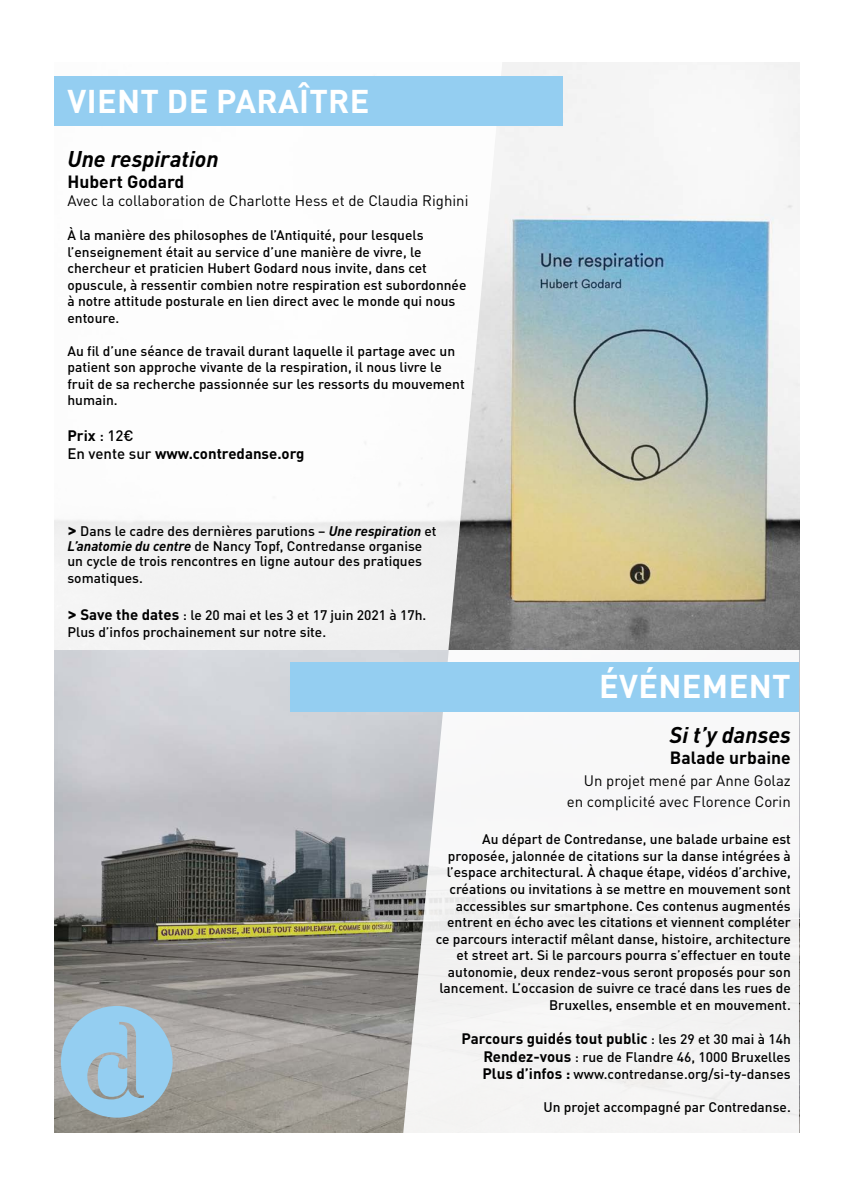
<style>
.page{position:relative;width:851px;height:1188px;background:#fff}
.page>*{position:absolute;margin:0;border:0;box-sizing:border-box;transform-origin:0 0}
.t1{font:700 32.5px "DINOT";letter-spacing:.01em;color:#fff}
.t2{font:italic 700 22.5px "DINOT";color:#000}
.t3{font:700 17.5px "DINOT";color:#000}
.t4{font:15px/21.2px "DINOT";color:#000;text-align:right}
.t5{font:700 15px/18px "DINOT";color:#000}
.t6{font:500 13.75px/16.5px "DINOT";color:#000}
.s1{font-weight:500}
.s2{font-weight:700;font-size:17.5px}
.s3{font-weight:700;font-style:italic}
.s4{font-weight:700;font-size:15px}
.s5{font-weight:500;font-size:13.75px}
</style>
<div class="page">
<img style="left:54px;top:62px;width:744px;height:1070px">
<svg style="left:54px;top:62px;width:448px;height:587px"></svg>
<svg style="left:61px;top:1005px;width:112px;height:112px;background:#99bfd5"></svg>
<svg style="left:403px;top:649px;width:395px;height:484px;fill:#f5f5f4"></svg>
<div style="left:291px;top:661px;width:507px;height:50px;background:#94cef1"></div>
<div style="left:54px;top:76px;width:508px;height:50px;background:#94cef1"></div>
<h1 class="t1" style="left:68px;top:80px;width:303px">VIENT DE PARAÎTRE</h1>
<h2 class="t2" style="left:67px;top:144px;width:153px">Une respiration</h2>
<p class="t3" style="left:67px;top:170px;width:118px">Hubert Godard</p>
<p class="t4" style="left:67px;top:189px;width:402px">Avec la collaboration de Charlotte Hess et de Claudia Righini</p>
<p class="t6" style="left:67px;top:226px;width:400px">À la manière des philosophes de l’Antiquité, pour lesquels l’enseignement était au service d’une manière de vivre, le chercheur et praticien Hubert Godard nous invite, dans cet opuscule, à ressentir combien notre respiration est subordonnée à notre attitude posturale en lien direct avec le monde qui nous entoure.</p>
<p class="t6" style="left:67px;top:342px;width:399px">Au fil d’une séance de travail durant laquelle il partage avec un patient son approche vivante de la respiration, il nous livre le fruit de sa recherche passionnée sur les ressorts du mouvement humain.</p>
<p class="t5" style="left:67px;top:426px;width:238px">Prix <span class="s1">: 12€<br>En vente sur</span> www.contredanse.org</p>
<p class="t6" style="left:67px;top:523px;width:370px;line-height:15px"><span class="s2">&gt;</span> Dans le cadre des dernières parutions – <span class="s3">Une respiration</span> et<br><span class="s3">L’anatomie du centre</span> de Nancy Topf, Contredanse organise un cycle de trois rencontres en ligne autour des pratiques</p>
<p class="t6" style="left:67px;top:568px;width:77px">somatiques.</p>
<p class="t6" style="left:67px;top:606px;width:360px"><span class="s2">&gt;</span> <span class="s4">Save the dates</span> : le 20 mai et les 3 et 17 juin 2021 à 17h.<br>Plus d’infos prochainement sur notre site.</p>
<h1 class="t1" style="left:599px;top:665px;width:193px">ÉVÉNEMENT</h1>
<h2 class="t2" style="left:669px;top:720px;width:123px">Si t’y danses</h2>
<p class="t3" style="left:669px;top:746px;width:122px">Balade urbaine</p>
<p class="t4" style="left:566px;top:769px;width:225px">Un projet mené par Anne Golaz en complicité avec Florence Corin</p>
<p class="t6" style="left:435px;top:830px;width:356px;text-align:right">Au départ de Contredanse, une balade urbaine est proposée, jalonnée de citations sur la danse intégrées à l’espace architectural. À chaque étape, vidéos d’archive, créations ou invitations à se mettre en mouvement sont accessibles sur smartphone. Ces contenus augmentés entrent en écho avec les citations et viennent compléter ce parcours interactif mêlant danse, histoire, architecture et street art. Si le parcours pourra s’effectuer en toute autonomie, deux rendez-vous seront proposés pour son lancement. L’occasion de suivre ce tracé dans les rues de Bruxelles, ensemble et en mouvement.</p>
<p class="t5" style="left:461px;top:1028px;width:331px">Parcours guidés tout public <span class="s5">: les 29 et 30 mai à 14h</span></p>
<p class="t6" style="left:482px;top:1048px;width:310px"><span class="s4">Rendez-vous</span> : rue de Flandre 46, 1000 Bruxelles<br><span class="s4">Plus d’infos :</span> www.contredanse.org/si-ty-danses</p>
<p class="t6" style="left:543px;top:1097px;width:249px">Un projet accompagné par Contredanse.</p>
</div>
